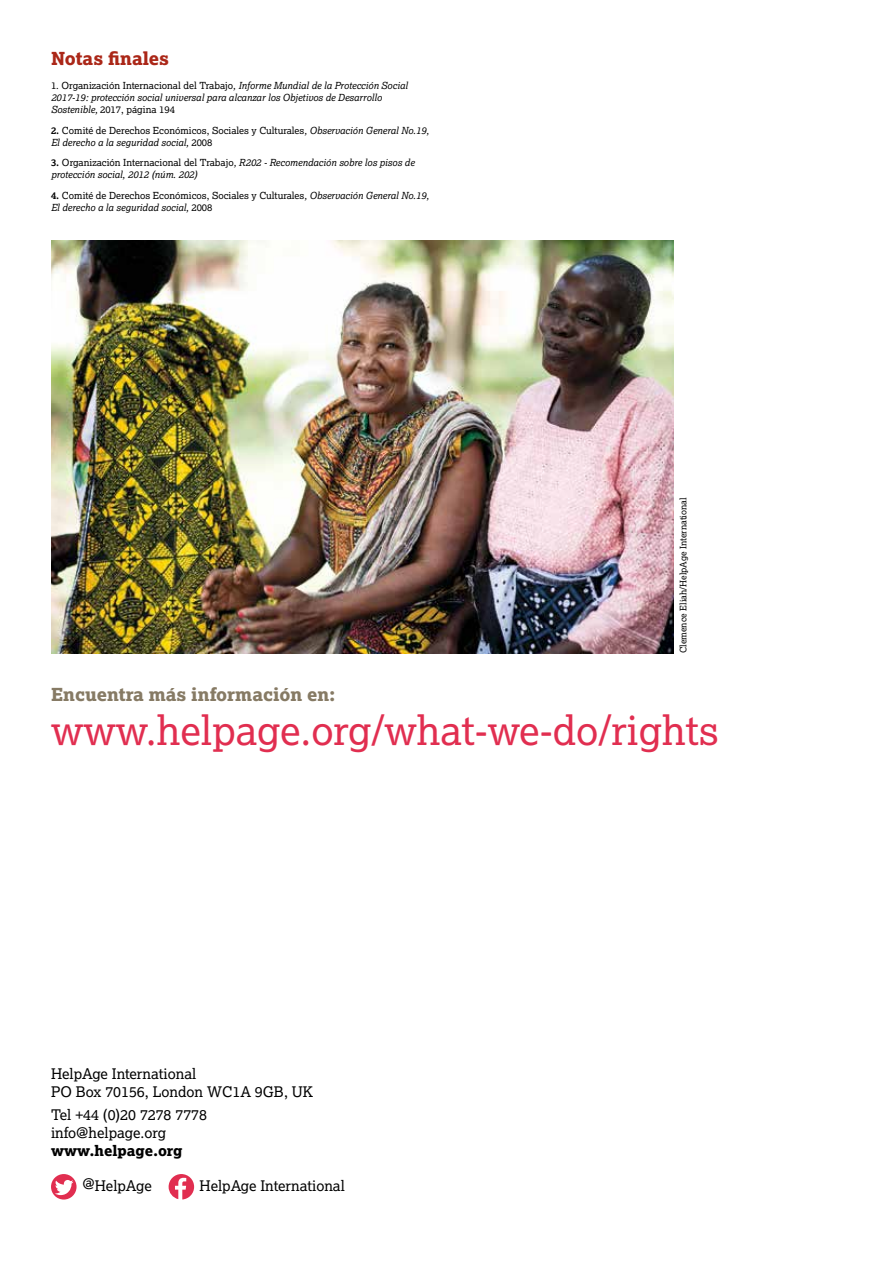
<style>
.page{position:relative;width:893px;height:1263px;background:#fff}
.page>*{position:absolute;margin:0;border:0;box-sizing:border-box;transform-origin:0 0}
.t1{font:40.5px "Lexia Da Ma";color:#e12e50}
.t2{font:18px "Lexia X Bold";color:#867a64}
.t3{font:18px "Lexia X Bold";color:#ab2718}
.t4{font:14.7px/18px "Lexia Da Ma";color:#000}
.t5{font:14.7px "Lexia X Bold";color:#000}
.t6{font:9.75px "Lexia Da Ma";color:#000}
.t7{font:italic 9.75px "Lexia";color:#000}
.t8{font:9px "Lexia Da Ma";color:#000}
.s1{font-family:"Lexia";font-style:italic}
.s2{font-family:"Lexia";font-weight:700}
.s3{font-family:"Lexia Da Ma";font-style:normal}
</style>
<div class="page">
<svg style="left:51px;top:1174px;width:26px;height:25px"></svg>
<svg style="left:169px;top:1174px;width:25px;height:25px"></svg>
<img style="left:51px;top:241px;width:622px;height:412px">
<h2 class="t3" style="left:51px;top:46px;width:120px">Notas finales</h2>
<p class="t6" style="left:51px;top:80px;width:358px">1. Organización Internacional del Trabajo<span class="s1">, Informe Mundial de la Protección Social</span></p>
<p class="t7" style="left:51px;top:92px;width:332px">2017-19: protección social universal para alcanzar los Objetivos de Desarrollo</p>
<p class="t6" style="left:51px;top:104px;width:126px"><span class="s1">Sostenible,</span> 2017, página 194</p>
<p class="t6" style="left:51px;top:125px;width:380px"><span class="s2">2.</span> Comité de Derechos Económicos, Sociales y Culturales<span class="s1">, Observación General No.19,</span></p>
<p class="t7" style="left:51px;top:136px;width:163px">El derecho a la seguridad social, <span class="s3">2008</span></p>
<p class="t6" style="left:51px;top:157px;width:365px"><span class="s2">3.</span> Organización Internacional del Trabajo<span class="s1">, R202 - Recomendación sobre los pisos de</span></p>
<p class="t7" style="left:51px;top:169px;width:148px">protección social, 2012 (núm. 202)</p>
<p class="t6" style="left:51px;top:190px;width:380px"><span class="s2">4.</span> Comité de Derechos Económicos, Sociales y Culturales<span class="s1">, Observación General No.19,</span></p>
<p class="t7" style="left:51px;top:201px;width:163px">El derecho a la seguridad social, <span class="s3">2008</span></p>
<p class="t8" style="left:678px;top:653px;width:157px;rotate:-90deg">Clemence Eliah/HelpAge International</p>
<h2 class="t2" style="left:51px;top:683px;width:286px">Encuentra más información en:</h2>
<h1 class="t1" style="left:51px;top:707px;width:669px">www.helpage.org/what-we-do/rights</h1>
<h3 class="t4" style="left:51px;top:1065px;width:264px">HelpAge International<br>PO Box 70156, London WC1A 9GB, UK</h3>
<h3 class="t4" style="left:51px;top:1105px;width:157px">Tel +44 (0)20 7278 7778 info@helpage.org</h3>
<h3 class="t5" style="left:51px;top:1141px;width:133px">www.helpage.org</h3>
<h3 class="t4" style="left:83px;top:1176px;width:71px">@HelpAge</h3>
<h3 class="t4" style="left:200px;top:1176px;width:147px">HelpAge International</h3>
</div>
